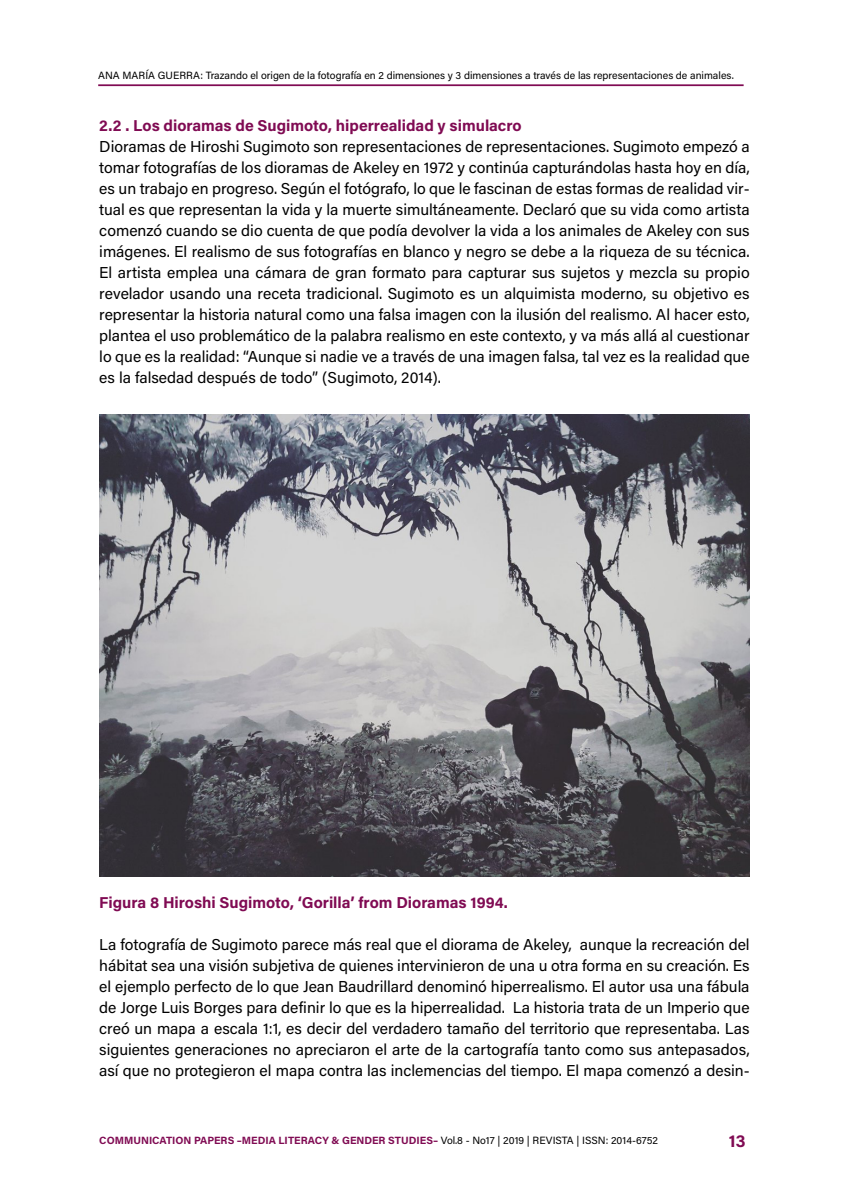
<style>
.page{position:relative;width:844px;height:1191px;background:#fff}
.page>*{position:absolute;margin:0;border:0;box-sizing:border-box;transform-origin:0 0}
.t1{font:700 17.5px "Acumin Pro";color:#800b53}
.t2{font:15.75px/21px "Acumin Pro";color:#000;text-align:justify}
.t3{font:700 15.75px "Acumin Pro";color:#800b53}
.t4{font:10.5px "Acumin Pro";color:#000}
.t5{font:700 10.5px "Acumin Pro";color:#800b53}
.s1{font-weight:400;color:#000}
</style>
<div class="page">
<hr style="left:98px;top:84px;width:645px;height:2px;background:#800b53">
<img style="left:99px;top:414px;width:650px;height:462px">
<p class="t4" style="left:98px;top:68px;width:637px">ANA MARÍA GUERRA: Trazando el origen de la fotografía en 2 dimensiones y 3 dimensiones a través de las representaciones de animales.</p>
<p class="t3" style="left:99px;top:114px;width:424px">2.2 . Los dioramas de Sugimoto, hiperrealidad y simulacro</p>
<p class="t2" style="left:99px;top:135px;width:651px">Dioramas de Hiroshi Sugimoto son representaciones de representaciones. Sugimoto empezó a tomar fotografías de los dioramas de Akeley en 1972 y continúa capturándolas hasta hoy en día, es un trabajo en progreso. Según el fotógrafo, lo que le fascinan de estas formas de realidad vir&shy;tual es que representan la vida y la muerte simultáneamente. Declaró que su vida como artista comenzó cuando se dio cuenta de que podía devolver la vida a los animales de Akeley con sus imágenes. El realismo de sus fotografías en blanco y negro se debe a la riqueza de su técnica.<br>El artista emplea una cámara de gran formato para capturar sus sujetos y mezcla su propio revelador usando una receta tradicional. Sugimoto es un alquimista moderno, su objetivo es representar la historia natural como una falsa imagen con la ilusión del realismo. Al hacer esto, plantea el uso problemático de la palabra realismo en este contexto, y va más allá al cuestionar lo que es la realidad: “Aunque si nadie ve a través de una imagen falsa, tal vez es la realidad que es la falsedad después de todo” (Sugimoto, 2014).</p>
<p class="t3" style="left:99px;top:891px;width:410px">Figura 8 Hiroshi Sugimoto, ‘Gorilla’ from Dioramas 1994.</p>
<p class="t2" style="left:99px;top:933px;width:651px">La fotografía de Sugimoto parece más real que el diorama de Akeley, aunque la recreación del hábitat sea una visión subjetiva de quienes intervinieron de una u otra forma en su creación. Es el ejemplo perfecto de lo que Jean Baudrillard denominó hiperrealismo. El autor usa una fábula de Jorge Luis Borges para definir lo que es la hiperrealidad. La historia trata de un Imperio que creó un mapa a escala 1:1, es decir del verdadero tamaño del territorio que representaba. Las siguientes generaciones no apreciaron el arte de la cartografía tanto como sus antepasados, así que no protegieron el mapa contra las inclemencias del tiempo. El mapa comenzó a desin-</p>
<p class="t5" style="left:99px;top:1133px;width:560px">COMMUNICATION PAPERS –MEDIA LITERACY &amp; GENDER STUDIES– <span class="s1">Vol.8 - No17 | 2019 | REVISTA | ISSN: 2014-6752</span></p>
<p class="t1" style="left:728px;top:1128px;width:18px">13</p>
</div>
